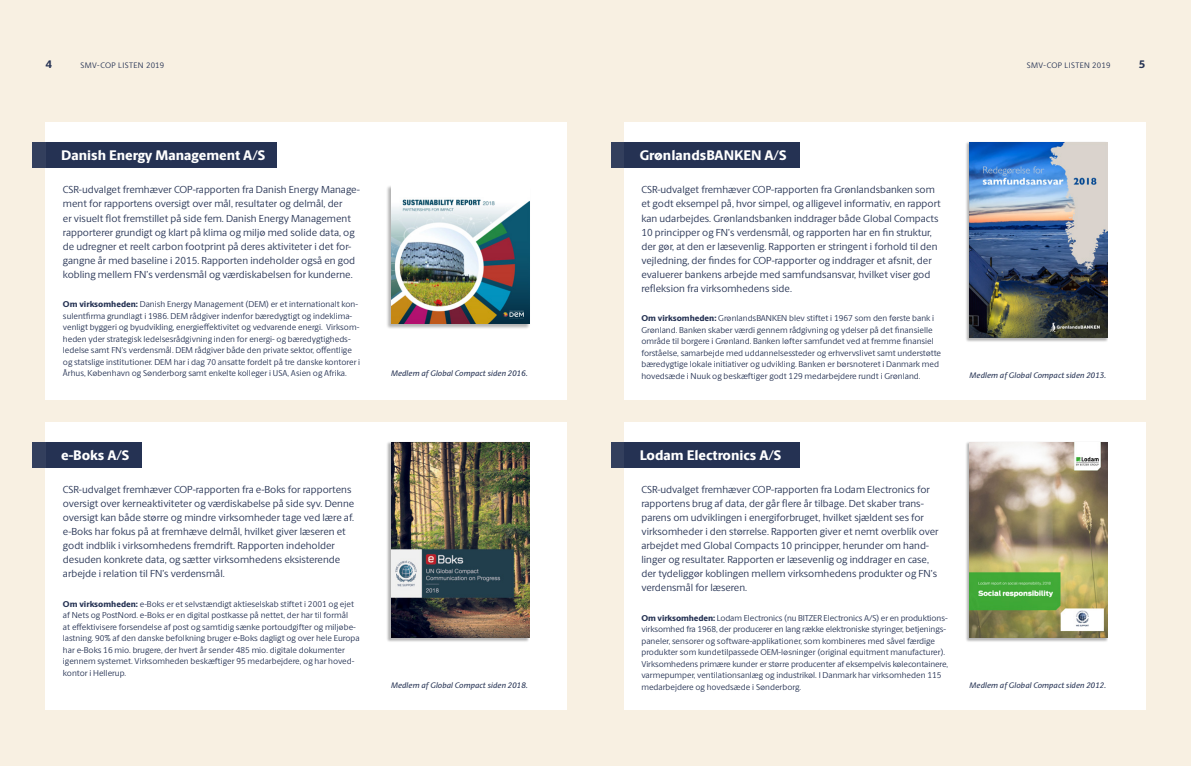
<style>
.page{position:relative;width:1191px;height:766px;background:#fff}
.page>*{position:absolute;margin:0;border:0;box-sizing:border-box;transform-origin:0 0}
.t1{font:800 14px "Berling Sans";color:#fff}
.t2{font:800 11px "Berling Sans";color:#253253}
.t3{font:10.2px/14px "Berling Sans";color:#253253}
.t4{font:8.5px/11.5px "Berling Sans";color:#253253}
.t5{font:italic 500 8px "Berling Sans";letter-spacing:.01em;color:#253253}
.t6{font:8px "Berling Sans";letter-spacing:.05em;color:#253253}
.s1{font-weight:800}
</style>
<div class="page">
<div style="left:0;top:0;width:595px;height:765px;background:#f8f0e2"></div>
<div style="left:595px;top:0;width:596px;height:765px;background:#f8f0e2"></div>
<div style="left:46px;top:122px;width:521px;height:278px;background:#fff"></div>
<div style="left:624px;top:122px;width:521px;height:278px;background:#fff"></div>
<div style="left:46px;top:422px;width:521px;height:287px;background:#fff"></div>
<div style="left:624px;top:422px;width:521px;height:287px;background:#fff"></div>
<div style="left:386px;top:441px;width:144px;height:201px;background:#000;opacity:.3"></div>
<img style="left:391px;top:442px;width:138px;height:195px">
<div style="left:386px;top:185px;width:144px;height:144px;background:#000;opacity:.3"></div>
<img style="left:391px;top:186px;width:138px;height:138px">
<div style="left:46px;top:142px;width:230px;height:26px;background:#253253"></div>
<div style="left:624px;top:142px;width:175px;height:26px;background:#253253"></div>
<div style="left:46px;top:442px;width:96px;height:25px;background:#253253"></div>
<div style="left:624px;top:442px;width:175px;height:25px;background:#253253"></div>
<div style="left:32px;top:142px;width:14px;height:26px;background:#333f5d"></div>
<div style="left:611px;top:142px;width:13px;height:26px;background:#333f5d"></div>
<div style="left:32px;top:442px;width:14px;height:25px;background:#333f5d"></div>
<div style="left:611px;top:442px;width:13px;height:25px;background:#333f5d"></div>
<div style="left:964px;top:141px;width:144px;height:201px;background:#000;opacity:.3"></div>
<img style="left:969px;top:142px;width:138px;height:196px">
<div style="left:964px;top:441px;width:144px;height:201px;background:#000;opacity:.3"></div>
<img style="left:969px;top:442px;width:138px;height:195px">
<p class="t2" style="left:45px;top:58px;width:8px">4</p>
<p class="t6" style="left:80px;top:61px;width:85px">SMV-COP LISTEN 2019</p>
<p class="t6" style="left:1026px;top:61px;width:85px">SMV-COP LISTEN 2019</p>
<p class="t2" style="left:1139px;top:58px;width:8px">5</p>
<h1 class="t1" style="left:61px;top:146px;width:206px">Danish Energy Management A/S</h1>
<h1 class="t1" style="left:639px;top:146px;width:148px">GrønlandsBANKEN A/S</h1>
<p class="t3" style="left:63px;top:183px;width:298px">CSR-udvalget fremhæver COP-rapporten fra Danish Energy Manage&shy;ment for rapportens oversigt over mål, resultater og delmål, der<br>er visuelt flot fremstillet på side fem. Danish Energy Management rapporterer grundigt og klart på klima og miljø med solide data, og de udregner et reelt carbon footprint på deres aktiviteter i det for&shy;gangne år med baseline i 2015. Rapporten indeholder også en god kobling mellem FN’s verdensmål og værdiskabelsen for kunderne.</p>
<p class="t4" style="left:63px;top:298px;width:299px"><span class="s1">Om virksomheden:</span> Danish Energy Management (DEM) er et internationalt kon&shy;sulentfirma grundlagt i 1986. DEM rådgiver indenfor bæredygtigt og indeklima&shy;venligt byggeri og byudvikling, energieffektivitet og vedvarende energi. Virksom&shy;heden yder strategisk ledelsesrådgivning inden for energi- og bæredygtigheds&shy;ledelse samt FN’s verdensmål. DEM rådgiver både den private sektor, offentlige og statslige institutioner. DEM har i dag 70 ansatte fordelt på tre danske kontorer i Århus, København og Sønderborg samt enkelte kolleger i USA, Asien og Afrika.</p>
<p class="t5" style="left:391px;top:368px;width:138px">Medlem af Global Compact siden 2016.</p>
<p class="t3" style="left:641px;top:183px;width:301px">CSR-udvalget fremhæver COP-rapporten fra Grønlandsbanken som et godt eksempel på, hvor simpel, og alligevel informativ, en rapport kan udarbejdes. Grønlandsbanken inddrager både Global Compacts 10 principper og FN’s verdensmål, og rapporten har en fin struktur, der gør, at den er læsevenlig. Rapporten er stringent i forhold til den vejledning, der findes for COP-rapporter og inddrager et afsnit, der evaluerer bankens arbejde med samfundsansvar, hvilket viser god refleksion fra virksomhedens side.</p>
<p class="t4" style="left:641px;top:312px;width:301px"><span class="s1">Om virksomheden:</span> GrønlandsBANKEN blev stiftet i 1967 som den første bank i Grønland. Banken skaber værdi gennem rådgivning og ydelser på det finansielle område til borgere i Grønland. Banken løfter samfundet ved at fremme finansiel forståelse, samarbejde med uddannelsessteder og erhvervslivet samt understøtte bæredygtige lokale initiativer og udvikling. Banken er børsnoteret i Danmark med hovedsæde i Nuuk og beskæftiger godt 129 medarbejdere rundt i Grønland.</p>
<h1 class="t1" style="left:61px;top:446px;width:70px">e-Boks A/S</h1>
<h1 class="t1" style="left:639px;top:446px;width:143px">Lodam Electronics A/S</h1>
<p class="t5" style="left:969px;top:370px;width:138px">Medlem af Global Compact siden 2013.</p>
<p class="t3" style="left:63px;top:482px;width:293px">CSR-udvalget fremhæver COP-rapporten fra e-Boks for rapportens oversigt over kerneaktiviteter og værdiskabelse på side syv. Denne oversigt kan både større og mindre virksomheder tage ved lære af. e-Boks har fokus på at fremhæve delmål, hvilket giver læseren et godt indblik i virksomhedens fremdrift. Rapporten indeholder desuden konkrete data, og sætter virksomhedens eksisterende arbejde i relation til FN’s verdensmål.</p>
<p class="t4" style="left:63px;top:598px;width:298px"><span class="s1">Om virksomheden:</span> e-Boks er et selvstændigt aktieselskab stiftet i 2001 og ejet af Nets og PostNord. e-Boks er en digital postkasse på nettet, der har til formål<br>at effektivisere forsendelse af post og samtidig sænke portoudgifter og miljøbe&shy;lastning. 90% af den danske befolkning bruger e-Boks dagligt og over hele Europa har e-Boks 16 mio. brugere, der hvert år sender 485 mio. digitale dokumenter igennem systemet. Virksomheden beskæftiger 95 medarbejdere, og har hoved&shy;kontor i Hellerup.</p>
<p class="t3" style="left:641px;top:482px;width:299px">CSR-udvalget fremhæver COP-rapporten fra Lodam Electronics for rapportens brug af data, der går flere år tilbage. Det skaber trans&shy;parens om udviklingen i energiforbruget, hvilket sjældent ses for virksomheder i den størrelse. Rapporten giver et nemt overblik over arbejdet med Global Compacts 10 principper, herunder om hand&shy;linger og resultater. Rapporten er læsevenlig og inddrager en case, der tydeliggør koblingen mellem virksomhedens produkter og FN’s verdensmål for læseren.</p>
<p class="t4" style="left:641px;top:612px;width:308px"><span class="s1">Om virksomheden:</span> Lodam Electronics (nu BITZER Electronics A/S) er en produktions&shy;virksomhed fra 1968, der producerer en lang række elektroniske styringer, betjenings&shy;paneler, sensorer og software-applikationer, som kombineres med såvel færdige produkter som kundetilpassede OEM-løsninger (original equitment manufacturer).<br>Virksomhedens primære kunder er større producenter af eksempelvis kølecontainere, varmepumper, ventilationsanlæg og industrikøl. I Danmark har virksomheden 115 medarbejdere og hovedsæde i Sønderborg.</p>
<p class="t5" style="left:391px;top:680px;width:138px">Medlem af Global Compact siden 2018.</p>
<p class="t5" style="left:969px;top:680px;width:138px">Medlem af Global Compact siden 2012.</p>
</div>
